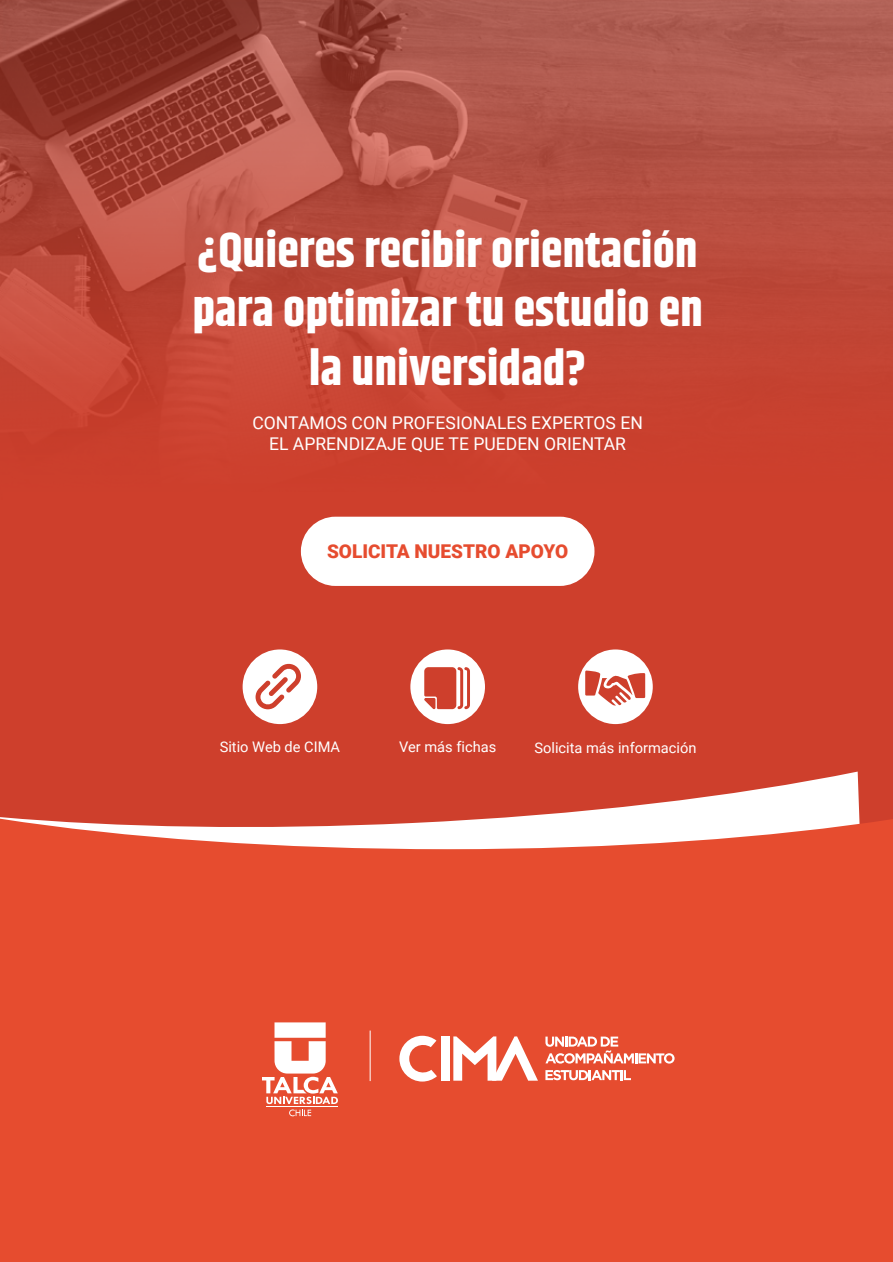
<style>
.page{position:relative;width:893px;height:1262px;background:#fff}
.page>*{position:absolute;margin:0;border:0;box-sizing:border-box;transform-origin:0 0}
.t1{font:700 49.2px/59.1px "Khand";color:#fff;text-align:center}
.t2{font:900 19.05px "Roboto";color:#e64c2f}
.t3{font:17.55px/21px "Roboto";color:#fff;text-align:center}
.t4{font:14.55px "Roboto";color:#fff}
</style>
<div class="page">
<div style="left:0;top:0;width:892px;height:1262px;background:#ce3f2c"></div>
<img style="left:1px;top:0;width:891px;height:420px">
<svg style="left:0;top:771px;width:860px;height:47px"></svg>
<div style="left:0;top:818px;width:892px;height:444px;background:#e64c2f"></div>
<svg style="left:399px;top:1035px;width:38px;height:46px;background:#f09989"></svg>
<div style="left:440px;top:1036px;width:9px;height:44px;background:#fff"></div>
<svg style="left:453px;top:1036px;width:85px;height:44px;background:#f19e8f"></svg>
<svg style="left:545px;top:1036px;width:129px;height:27px;background:#ed8470"></svg>
<svg style="left:545px;top:1070px;width:86px;height:10px"></svg>
<svg style="left:262px;top:1022px;width:76px;height:94px;background:#f09887"></svg>
<hr style="left:266px;top:1105px;width:71px;height:1px;background:#fff">
<hr style="left:370px;top:1030px;width:1px;height:51px;background:#fff">
<div style="left:301px;top:516px;width:293px;height:70px;background:#fff;border-radius:34px"></div>
<div style="left:242px;top:649px;width:75px;height:75px;background:#fff;border-radius:50%"></div>
<div style="left:410px;top:649px;width:75px;height:75px;background:#fff;border-radius:50%"></div>
<div style="left:578px;top:649px;width:74px;height:75px;background:#fff;border-radius:50%"></div>
<svg style="left:585px;top:670px;width:60px;height:35px"></svg>
<svg style="left:424px;top:667px;width:46px;height:42px;background:#d86859"></svg>
<svg style="left:255px;top:663px;width:46px;height:46px"></svg>
<h1 class="t1" style="left:192px;top:223px;width:512px">¿Quieres recibir orientación para optimizar tu estudio en la universidad?</h1>
<p class="t3" style="left:252px;top:411px;width:392px">CONTAMOS CON PROFESIONALES EXPERTOS EN<br>EL APRENDIZAJE QUE TE PUEDEN ORIENTAR</p>
<p class="t2" style="left:327px;top:538px;width:243px">SOLICITA NUESTRO APOYO</p>
<p class="t4" style="left:220px;top:737px;width:122px">Sitio Web de CIMA</p>
<p class="t4" style="left:399px;top:737px;width:99px">Ver más fichas</p>
<p class="t4" style="left:534px;top:737px;width:163px">Solicita más información</p>
</div>
